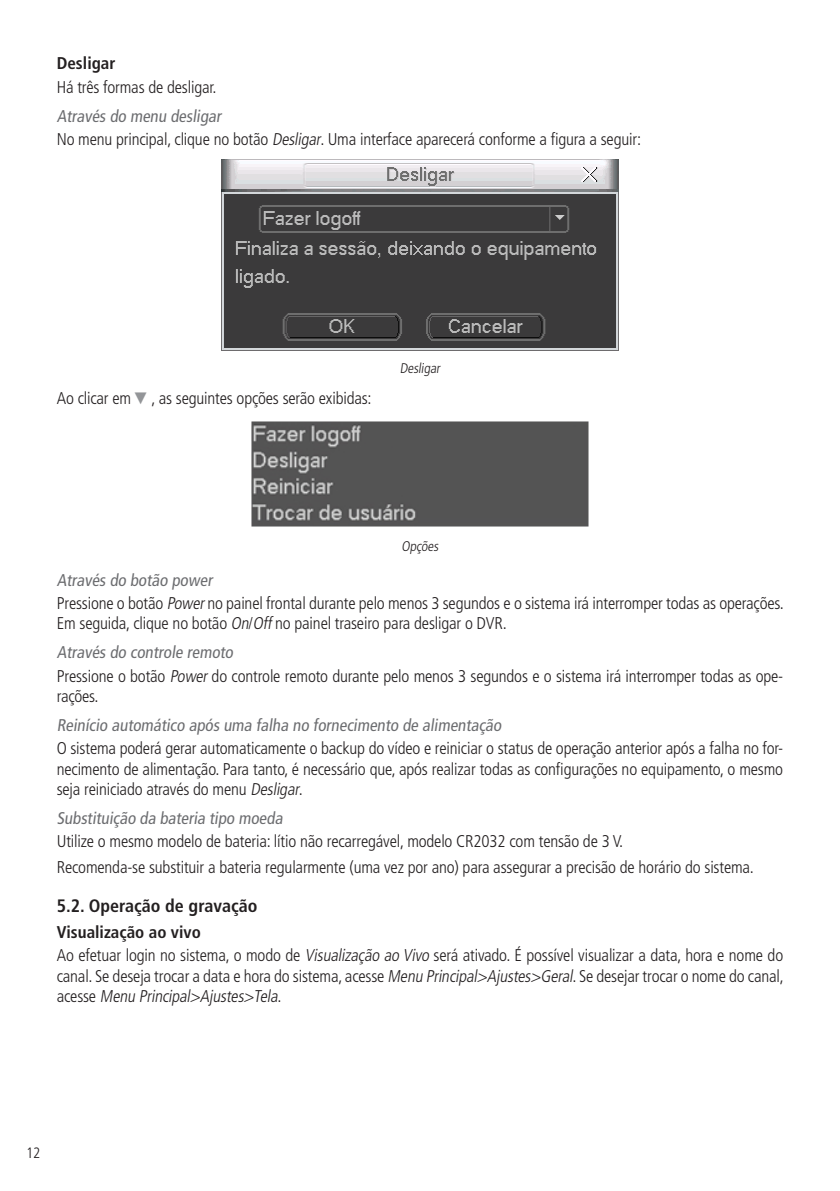
<style>
.page{position:relative;width:840px;height:1191px;background:#fff}
.page>*{position:absolute;margin:0;border:0;box-sizing:border-box;transform-origin:0 0}
.t1{font:700 condensed 18px "Frutiger LT Std";color:#231f20}
.t2{font:300 condensed 17px/20.4px "Frutiger LT Std";letter-spacing:-.01em;color:#231f20}
.t3{font:condensed 17px "Frutiger LT Std";color:#6c6d70}
.t4{font:700 condensed 17px "Frutiger LT Std";color:#231f20}
.t5{font:300 condensed 15px "Frutiger LT Std";color:#231f20}
.t6{font:300 condensed 14px "Frutiger LT Std";color:#231f20}
.s1{font-weight:400;color:#6c6d70}
.s2{font-style:italic}
.s3{font-family:"Arial Narrow";font-weight:400;font-stretch:normal;color:#939598}
.s4{font-weight:700}
</style>
<div class="page">
<img style="left:221px;top:160px;width:397px;height:190px">
<img style="left:251px;top:421px;width:338px;height:106px">
<p class="t4" style="left:57px;top:53px;width:60px">Desligar</p>
<p class="t2" style="left:57px;top:77px;width:161px">Há três formas de desligar.</p>
<p class="t2" style="left:57px;top:104px;width:585px;line-height:23.2px"><span class="s1">Através do menu desligar<br></span>No menu principal, clique no botão <span class="s2">Desligar</span>. Uma interface aparecerá conforme a figura a seguir:</p>
<p class="t2" style="left:57px;top:388px;width:316px">Ao clicar em <span class="s3">▼</span>, as seguintes opções serão exibidas:</p>
<p class="t6" style="left:400px;top:360px;width:44px">Desligar</p>
<p class="t6" style="left:401px;top:538px;width:40px">Opções</p>
<p class="t2" style="left:57px;top:568px;width:728px;line-height:23.2px"><span class="s1">Através do botão power<br></span>Pressione o botão <span class="s2">Power</span>no painel frontal durante pelo menos 3 segundos e o sistema irá interromper todas as operações.</p>
<p class="t2" style="left:57px;top:609px;width:451px;line-height:29px">Em seguida, clique no botão <span class="s2">On</span>/<span class="s2">Off</span>no painel traseiro para desligar o DVR.<br><span class="s1">Através do controle remoto</span></p>
<p class="t2" style="left:57px;top:666px;width:727px">Pressione o botão <span class="s2">Power</span> do controle remoto durante pelo menos 3 segundos e o sistema irá interromper todas as ope&shy;rações.</p>
<p class="t3" style="left:57px;top:715px;width:448px">Reinício automático após uma falha no fornecimento de alimentação</p>
<p class="t2" style="left:57px;top:738px;width:727px;text-align:justify">O sistema poderá gerar automaticamente o backup do vídeo e reiniciar o status de operação anterior após a falha no for&shy;necimento de alimentação. Para tanto, é necessário que, após realizar todas as configurações no equipamento, o mesmo seja reiniciado através do menu <span class="s2">Desligar</span>.</p>
<p class="t3" style="left:57px;top:808px;width:230px">Substituição da bateria tipo moeda</p>
<p class="t2" style="left:57px;top:828px;width:698px;line-height:26px">Utilize o mesmo modelo de bateria: lítio não recarregável, modelo CR2032 com tensão de 3 V.<br>Recomenda-se substituir a bateria regularmente (uma vez por ano) para assegurar a precisão de horário do sistema.</p>
<p class="t1" style="left:57px;top:895px;width:202px">5.2. Operação de gravação</p>
<p class="t2" style="left:57px;top:920px;width:727px;line-height:23.2px"><span class="s4">Visualização ao vivo<br></span>Ao efetuar login no sistema, o modo de <span class="s2">Visualização ao Vivo</span> será ativado. É possível visualizar a data, hora e nome do</p>
<p class="t2" style="left:57px;top:965px;width:728px">canal. Se deseja trocar a data e hora do sistema, acesse <span class="s2">Menu Principal&gt;Ajustes&gt;Geral</span>. Se desejar trocar o nome do canal, a c e s s e <span class="s2">Menu Principal&gt;Ajustes&gt;Tela</span>.</p>
<p class="t5" style="left:26px;top:1144px;width:16px">12</p>
</div>
